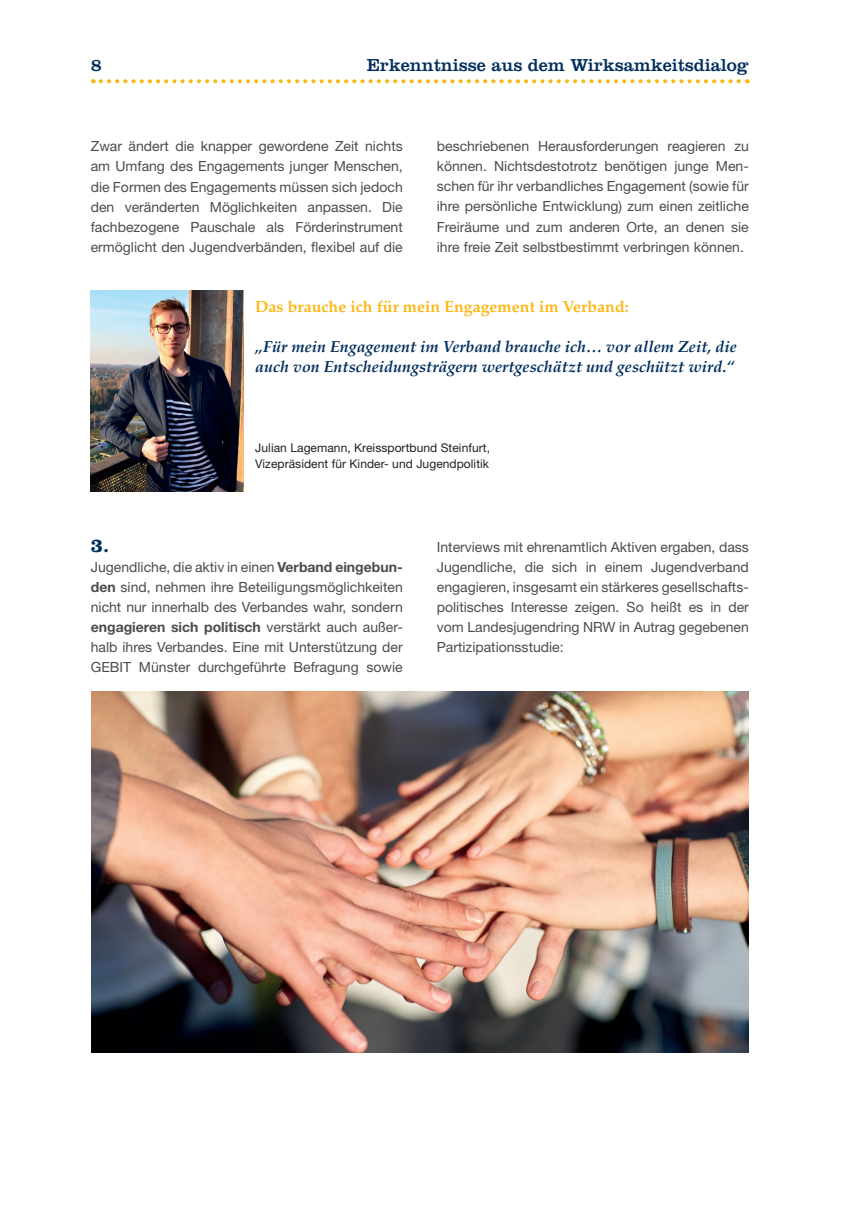
<style>
.page{position:relative;width:851px;height:1214px;background:#fff}
.page>*{position:absolute;margin:0;border:0;box-sizing:border-box;transform-origin:0 0}
.t1{font:700 20px "Clarendon LT Std";color:#002e5e}
.t2{font:18px "Clarendon LT Std";color:#002e5e}
.t3{font:italic 700 16px/20px "Palatino LT Std";color:#002e5e}
.t4{font:700 16px "Palatino LT Std";color:#fcb814}
.t5{font:14px/20px "Helvetica Neue LT";color:#4b4c4d;text-align:justify}
.t6{font:12px/16px "Helvetica Neue LT";letter-spacing:.005em;color:#231f20}
.s1{font-weight:700}
</style>
<div class="page">
<svg style="left:101px;top:79px;width:646px;height:4px"></svg>
<img style="left:91px;top:291px;width:153px;height:200px">
<img style="left:91px;top:691px;width:657px;height:360px">
<p class="t2" style="left:91px;top:55px;width:12px">8</p>
<p class="t2" style="left:367px;top:55px;width:383px">Erkenntnisse aus dem Wirksamkeitsdialog</p>
<p class="t5" style="left:91px;top:136px;width:313px">Zwar ändert die knapper gewordene Zeit nichts am Umfang des Engagements junger Menschen, die Formen des Engagements müssen sich jedoch den veränderten Möglichkeiten anpassen. Die fachbezogene Pauschale als Förderinstrument ermöglicht den Jugendverbänden, flexibel auf die</p>
<p class="t5" style="left:437px;top:136px;width:313px">beschriebenen Herausforderungen reagieren zu können. Nichtsdestotrotz benötigen junge Men&shy;schen für ihr verbandliches Engagement (sowie für ihre persönliche Entwicklung) zum einen zeitliche Freiräume und zum anderen Orte, an denen sie ihre freie Zeit selbstbestimmt verbringen können.</p>
<p class="t4" style="left:255px;top:297px;width:375px">Das brauche ich für mein Engagement im Verband:</p>
<p class="t3" style="left:255px;top:336px;width:483px">„Für mein Engagement im Verband brauche ich… vor allem Zeit, die auch von Entscheidungsträgern wertgeschätzt und geschützt wird.“</p>
<p class="t6" style="left:255px;top:439px;width:236px">Julian Lagemann, Kreissportbund Steinfurt,<br>Vizepräsident für Kinder- und Jugendpolitik</p>
<h1 class="t1" style="left:91px;top:533px;width:20px">3.</h1>
<p class="t5" style="left:91px;top:556px;width:313px">Jugendliche, die aktiv in einen <span class="s1">Verband eingebun&shy;den</span> sind, nehmen ihre Beteiligungsmöglichkeiten nicht nur innerhalb des Verbandes wahr, sondern <span class="s1">engagieren sich politisch</span> verstärkt auch außer&shy;halb ihres Verbandes. Eine mit Unterstützung der GEBIT Münster durchgeführte Befragung sowie</p>
<p class="t5" style="left:437px;top:536px;width:313px">Interviews mit ehrenamtlich Aktiven ergaben, dass Jugendliche, die sich in einem Jugendverband engagieren, insgesamt ein stärkeres gesellschafts&shy;politisches Interesse zeigen. So heißt es in der vom Landesjugendring NRW in Autrag gegebenen Partizipationsstudie:</p>
</div>
